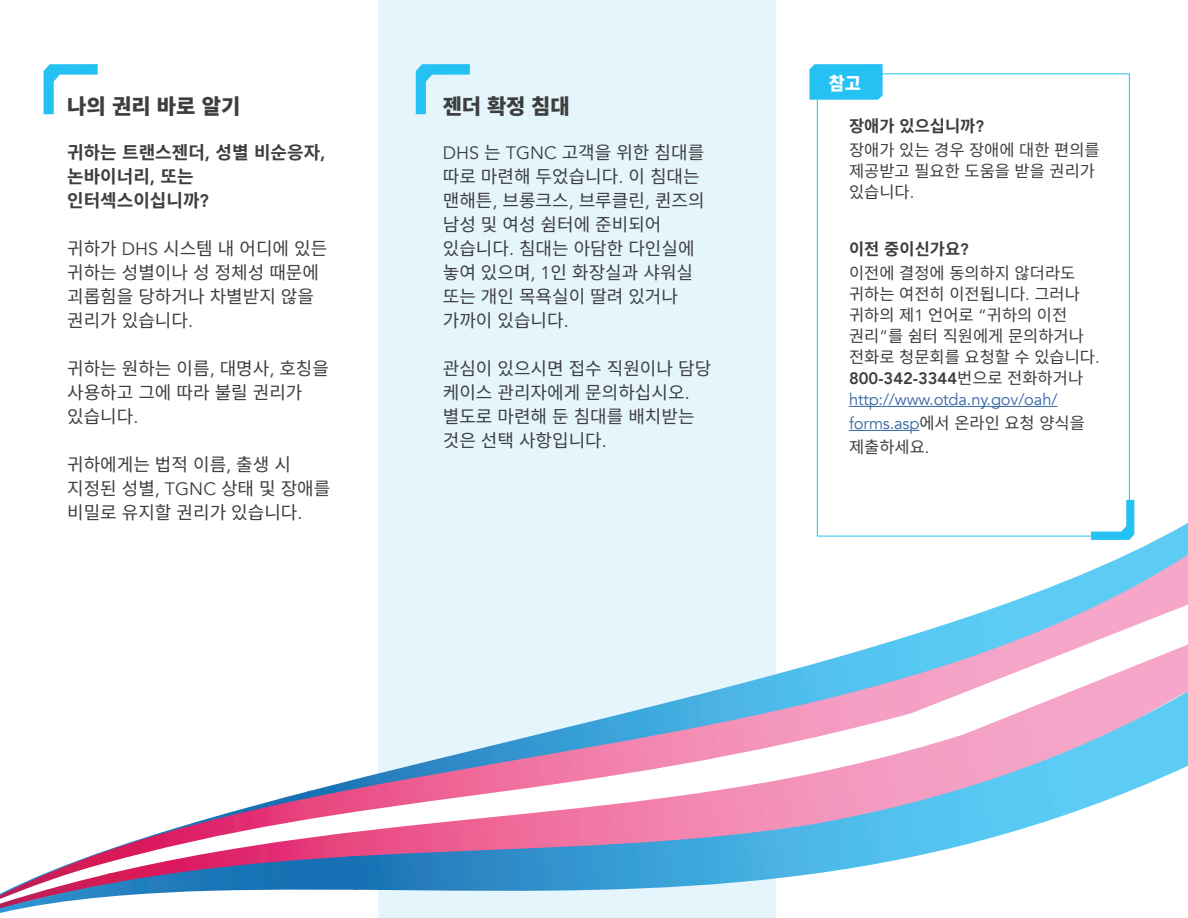
<style>
.page{position:relative;width:1188px;height:918px;background:#fff}
.page>*{position:absolute;margin:0;border:0;box-sizing:border-box;transform-origin:0 0}
.t1{font:900 21px "Noto Sans CJ Kkr";color:#3e3e3f}
.t2{font:18px/24px "Noto Sans CJ Kkr";color:#3e3e3f}
.t3{font:700 18px/24px "Noto Sans CJ Kkr";color:#3e3e3f}
.t4{font:900 18px "Noto Sans CJ Kkr";color:#fff}
.t5{font:16.5px/21px "Noto Sans CJ Kkr";color:#3e3e3f}
.t6{font:700 16.5px "Noto Sans CJ Kkr";color:#3e3e3f}
.s1{font-family:"Avenir"}
.s2{font-family:"Avenir";font-weight:800}
.s3{font-family:"Avenir";color:#3667a4}
</style>
<div class="page">
<div style="left:379px;top:0;width:397px;height:918px;background:#e4f5fc"></div>
<svg style="left:378px;top:555px;width:810px;height:35px"></svg>
<svg style="left:378px;top:590px;width:810px;height:328px;fill:#e4f5fc"></svg>
<svg style="left:378px;top:644px;width:810px;height:47px"></svg>
<svg style="left:0;top:691px;width:1188px;height:222px"></svg>
<svg style="left:809px;top:64px;width:74px;height:36px;background:#2cc3f2"></svg>
<hr style="left:849px;top:406px;width:208px;height:1px;background:#3667a4">
<hr style="left:849px;top:430px;width:70px;height:1px;background:#3667a4">
<svg style="left:416px;top:64px;width:54px;height:50px"></svg>
<svg style="left:44px;top:64px;width:54px;height:50px"></svg>
<svg style="left:1091px;top:500px;width:43px;height:40px"></svg>
<p class="t1" style="left:67px;top:95px;width:175px">나의 권리 바로 알기</p>
<p class="t1" style="left:443px;top:95px;width:128px">젠더 확정 침대</p>
<p class="t2" style="left:443px;top:141px;width:263px"><span class="s1">DHS</span> 는 <span class="s1">TGNC</span> 고객을 위한 침대를 따로 마련해 두었습니다<span class="s1">.</span> 이 침대는 맨해튼<span class="s1">,</span> 브롱크스<span class="s1">,</span> 브루클린<span class="s1">,</span> 퀸즈의 남성 및 여성 쉼터에 준비되어 있습니다<span class="s1">.</span> 침대는 아담한 다인실에 놓여 있으며<span class="s1">, 1</span>인 화장실과 샤워실 또는 개인 목욕실이 딸려 있거나 가까이 있습니다<span class="s1">.</span></p>
<p class="t2" style="left:443px;top:357px;width:270px">관심이 있으시면 접수 직원이나 담당 케이스 관리자에게 문의하십시오<span class="s1">. </span>별도로 마련해 둔 침대를 배치받는 것은 선택 사항입니다<span class="s1">.</span></p>
<p class="t3" style="left:67px;top:141px;width:260px">귀하는 트랜스젠더<span class="s2">,</span> 성별 비순응자<span class="s2">,</span></p>
<p class="t3" style="left:67px;top:165px;width:143px">논바이너리<span class="s2">,</span> 또는 인터섹스이십니까<span class="s2">?</span></p>
<p class="t2" style="left:67px;top:237px;width:262px">귀하가 <span class="s1">DHS</span> 시스템 내 어디에 있든 귀하는 성별이나 성 정체성 때문에 괴롭힘을 당하거나 차별받지 않을 권리가 있습니다<span class="s1">.</span></p>
<p class="t2" style="left:67px;top:357px;width:263px">귀하는 원하는 이름<span class="s1">,</span> 대명사<span class="s1">,</span> 호칭을 사용하고 그에 따라 불릴 권리가 있습니다<span class="s1">.</span></p>
<p class="t2" style="left:67px;top:453px;width:265px">귀하에게는 법적 이름<span class="s1">,</span> 출생 시 지정된 성별<span class="s1">, TGNC</span> 상태 및 장애를 비밀로 유지할 권리가 있습니다<span class="s1">.</span></p>
<p class="t4" style="left:829px;top:73px;width:34px">참고</p>
<p class="t6" style="left:849px;top:117px;width:136px">장애가 있으십니까<span class="s2">?</span></p>
<p class="t5" style="left:849px;top:140px;width:252px">장애가 있는 경우 장애에 대한 편의를 제공받고 필요한 도움을 받을 권리가 있습니다<span class="s1">.</span></p>
<p class="t6" style="left:849px;top:240px;width:121px">이전 중이신가요<span class="s2">?</span></p>
<p class="t5" style="left:849px;top:263px;width:252px">이전에 결정에 동의하지 않더라도 귀하는 여전히 이전됩니다<span class="s1">.</span> 그러나 귀하의 제<span class="s1">1</span> 언어로 <span class="s1">“</span>귀하의 이전 권리<span class="s1">”</span>를 쉼터 직원에게 문의하거나 전화로 청문회를 요청할 수 있습니다<span class="s1">.<br></span><span class="s2">800-342-3344</span>번으로 전화하거나 <span class="s3">http://www.otda.ny.gov/oah/</span></p>
<p class="t5" style="left:849px;top:411px;width:237px;line-height:24px"><span class="s3">forms.asp</span>에서 온라인 요청 양식을 제출하세요<span class="s1">.</span></p>
</div>
